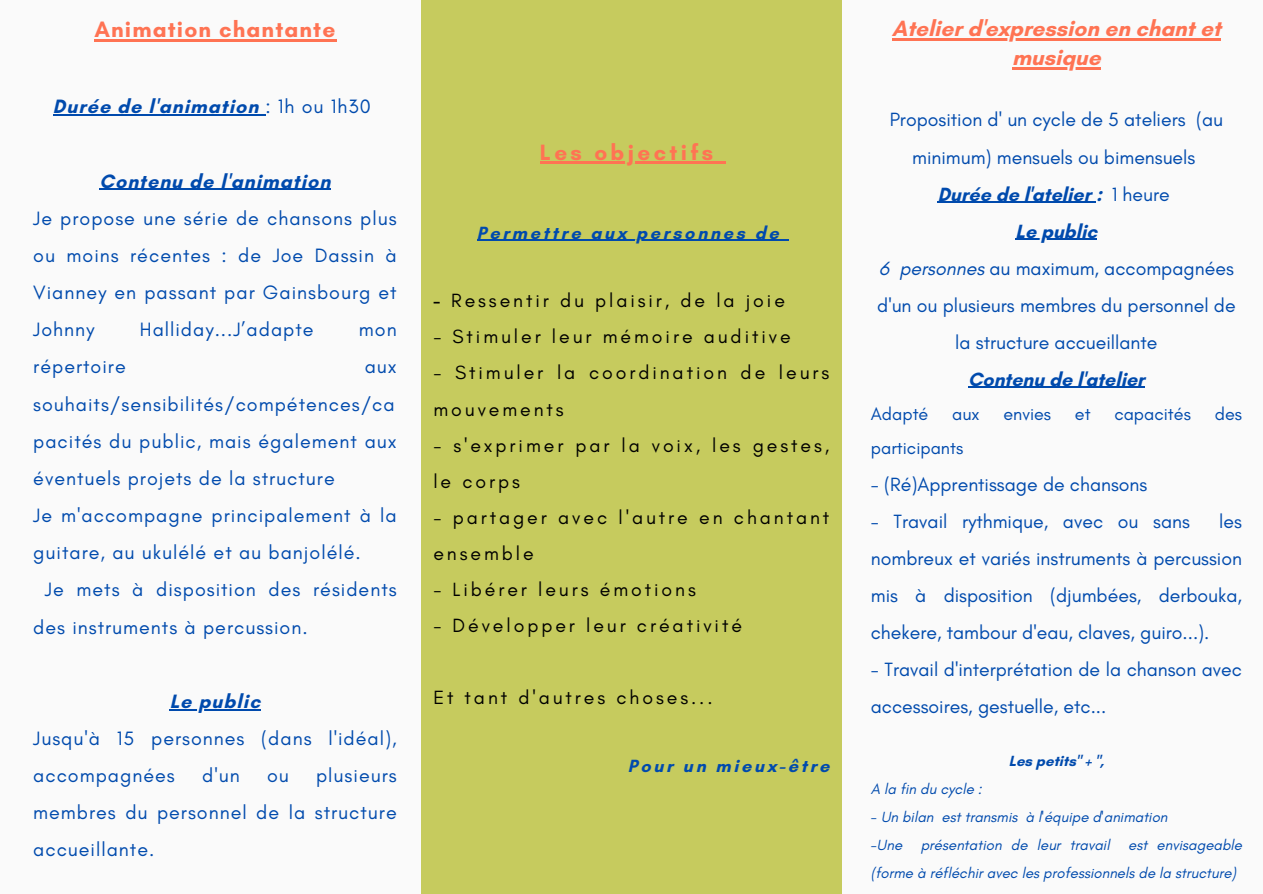
<style>
.page{position:relative;width:1263px;height:894px;background:#fff}
.page>*{position:absolute;margin:0;border:0;box-sizing:border-box;transform-origin:0 0}
.t1{font:700 22.65px "Glacial Indifference";letter-spacing:.05em;color:#ff7353}
.t2{font:700 22.5px "Glacial Indifference";color:#ff7353}
.t3{font:700 22.5px "Glacial Indifference";letter-spacing:.15em;color:#ff7353}
.t4{font:19.65px/37.2px "Glacial Indifference";letter-spacing:.05em;color:#004aad}
.t5{font:700 19.65px "Glacial Indifference";letter-spacing:.05em;color:#004aad}
.t6{font:19.5px/37px "Glacial Indifference";color:#004aad;text-align:center}
.t7{font:19.5px/36px "Glacial Indifference";letter-spacing:.15em;color:#000}
.t8{font:18px "Glacial Indifference";color:#004aad}
.t9{font:700 18px "Glacial Indifference";letter-spacing:.15em;color:#004aad}
.t10{font:italic 15px/28px "Glacial Indifference";color:#004aad}
.t11{font:700 15px "Glacial Indifference";color:#004aad}
.s1{font-weight:400}
.s2{font-weight:700}
.s3{font-style:italic}
</style>
<div class="page">
<div style="left:0;top:0;width:1263px;height:893px;background:#fafafa"></div>
<div style="left:421px;top:0;width:421px;height:893px;background:#c6cb5e"></div>
<hr style="left:540px;top:161px;width:177px;height:2px;background:#ff7353">
<svg style="left:717px;top:161px;width:9px;height:2px"></svg>
<hr style="left:477px;top:240px;width:304px;height:1px;background:#004aad">
<hr style="left:892px;top:38px;width:329px;height:2px;background:#ff7353">
<hr style="left:1012px;top:67px;width:89px;height:2px;background:#ff7353">
<hr style="left:938px;top:201px;width:158px;height:1px;background:#004aad">
<hr style="left:1015px;top:238px;width:82px;height:1px;background:#004aad">
<hr style="left:968px;top:386px;width:177px;height:1px;background:#004aad">
<hr style="left:94px;top:39px;width:242px;height:2px;background:#ff7353">
<hr style="left:53px;top:114px;width:212px;height:2px;background:#004aad">
<hr style="left:100px;top:189px;width:231px;height:1px;background:#004aad">
<hr style="left:170px;top:708px;width:91px;height:2px;background:#004aad">
<h3 class="t1" style="left:94px;top:15px;width:242px">Animation chantante</h3>
<p class="t5" style="left:53px;top:95px;width:319px">Durée de l'animation <span class="s1">: 1h ou 1h30</span></p>
<p class="t4" style="left:33px;top:162px;width:365px;text-indent:66px"><span class="s2">Contenu de l'animation<br></span>Je propose une série de chansons plus ou moins récentes : de Joe Dassin à<br>Vianney en passant par Gainsbourg et<br>Johnny</p>
<p class="t4" style="left:140px;top:311px;width:175px">Halliday...J’adapte</p>
<p class="t4" style="left:359px;top:311px;width:39px">mon</p>
<p class="t4" style="left:33px;top:348px;width:94px">répertoire</p>
<p class="t4" style="left:365px;top:348px;width:34px">aux</p>
<p class="t4" style="left:33px;top:385px;width:363px">souhaits/sensibilités/compétences/ca</p>
<p class="t4" style="left:33px;top:422px;width:365px">pacités du public, mais également aux</p>
<p class="t4" style="left:33px;top:459px;width:303px">éventuels projets de la structure</p>
<p class="t4" style="left:33px;top:496px;width:365px">Je m'accompagne principalement à la</p>
<p class="t4" style="left:33px;top:533px;width:329px">guitare, au ukulélé et au banjolélé.</p>
<p class="t4" style="left:45px;top:570px;width:353px">Je mets à disposition des résidents</p>
<p class="t4" style="left:33px;top:608px;width:276px">des instruments à percussion.</p>
<p class="t4" style="left:33px;top:682px;width:365px;text-indent:136px"><span class="s2">Le public<br></span>Jusqu'à 15 personnes (dans l'idéal), accompagnées</p>
<p class="t4" style="left:33px;top:756px;width:365px;text-align:justify;text-indent:283px">plusieurs membres du personnel de la structure accueillante.</p>
<p class="t4" style="left:202px;top:756px;width:39px">d'un</p>
<p class="t4" style="left:267px;top:756px;width:23px">ou</p>
<h1 class="t3" style="left:540px;top:138px;width:175px">Les objectifs</h1>
<h3 class="t9" style="left:477px;top:221px;width:303px">Permettre aux personnes de</h3>
<h3 class="t7" style="left:433px;top:282px;width:353px"><span class="s2">-</span> Ressentir du plaisir, de la joie</h3>
<h3 class="t7" style="left:433px;top:318px;width:359px">- Stimuler leur mémoire auditive</h3>
<h3 class="t7" style="left:433px;top:354px;width:397px">- Stimuler la coordination de leurs mouvements</h3>
<h3 class="t7" style="left:433px;top:426px;width:397px">- s'exprimer par la voix, les gestes, le corps</h3>
<h3 class="t7" style="left:433px;top:498px;width:397px">- partager avec l'autre en chantant ensemble</h3>
<h3 class="t7" style="left:433px;top:570px;width:264px">- Libérer leurs émotions</h3>
<h3 class="t7" style="left:433px;top:606px;width:310px">- Développer leur créativité</h3>
<h3 class="t7" style="left:433px;top:678px;width:281px">Et tant d'autres choses...</h3>
<h1 class="t9" style="left:628px;top:755px;width:203px">Pour un mieux-être</h1>
<h2 class="t2" style="left:892px;top:15px;width:330px">Atelier d'expression en chant et</h2>
<h3 class="t2" style="left:1012px;top:44px;width:90px">musique</h3>
<h3 class="t6" style="left:890px;top:101px;width:297px">Proposition d' un cycle de 5 ateliers</h3>
<h3 class="t6" style="left:1196px;top:101px;width:29px">(au</h3>
<h3 class="t6" style="left:912px;top:138px;width:285px">minimum) mensuels ou bimensuels<br><span class="s2">Durée de l'atelier :</span> 1 heure</h3>
<h2 class="t6" style="left:877px;top:212px;width:360px"><span class="s2">Le public<br></span><span class="s3">6 personnes</span> au maximum, accompagnées d'un ou plusieurs membres du personnel de la structure accueillante<br><span class="s2">Contenu de l'atelier</span></h2>
<h2 class="t8" style="left:871px;top:402px;width:59px">Adapté</h2>
<h2 class="t8" style="left:952px;top:402px;width:29px">aux</h2>
<h2 class="t8" style="left:1003px;top:402px;width:49px">envies</h2>
<h2 class="t8" style="left:1075px;top:402px;width:17px">et</h2>
<h2 class="t8" style="left:1114px;top:402px;width:78px">capacités</h2>
<h2 class="t8" style="left:1215px;top:402px;width:29px">des</h2>
<h2 class="t8" style="left:871px;top:436px;width:94px">participants</h2>
<h2 class="t6" style="left:871px;top:465px;width:278px">- (Ré)Apprentissage de chansons</h2>
<h2 class="t6" style="left:871px;top:502px;width:321px">- Travail rythmique, avec ou sans</h2>
<h2 class="t6" style="left:871px;top:502px;width:373px;text-align:justify;text-indent:348px">les nombreux et variés instruments à percussion mis à disposition (djumbées, derbouka, chekere, tambour d'eau, claves, guiro...).</h2>
<h2 class="t6" style="left:871px;top:650px;width:373px;text-align:left">- Travail d'interprétation de la chanson avec accessoires, gestuelle, etc...</h2>
<h2 class="t11" style="left:1009px;top:751px;width:97px">Les petits" + ",</h2>
<h2 class="t10" style="left:871px;top:774px;width:113px">A la fin du cycle :</h2>
<h2 class="t10" style="left:871px;top:802px;width:298px">- Un bilan est transmis à l'équipe d'animation -Une présentation de leur travail</h2>
<h1 class="t10" style="left:871px;top:830px;width:373px;text-indent:257px">est envisageable (forme à réfléchir avec les professionnels de la structure)</h1>
</div>
